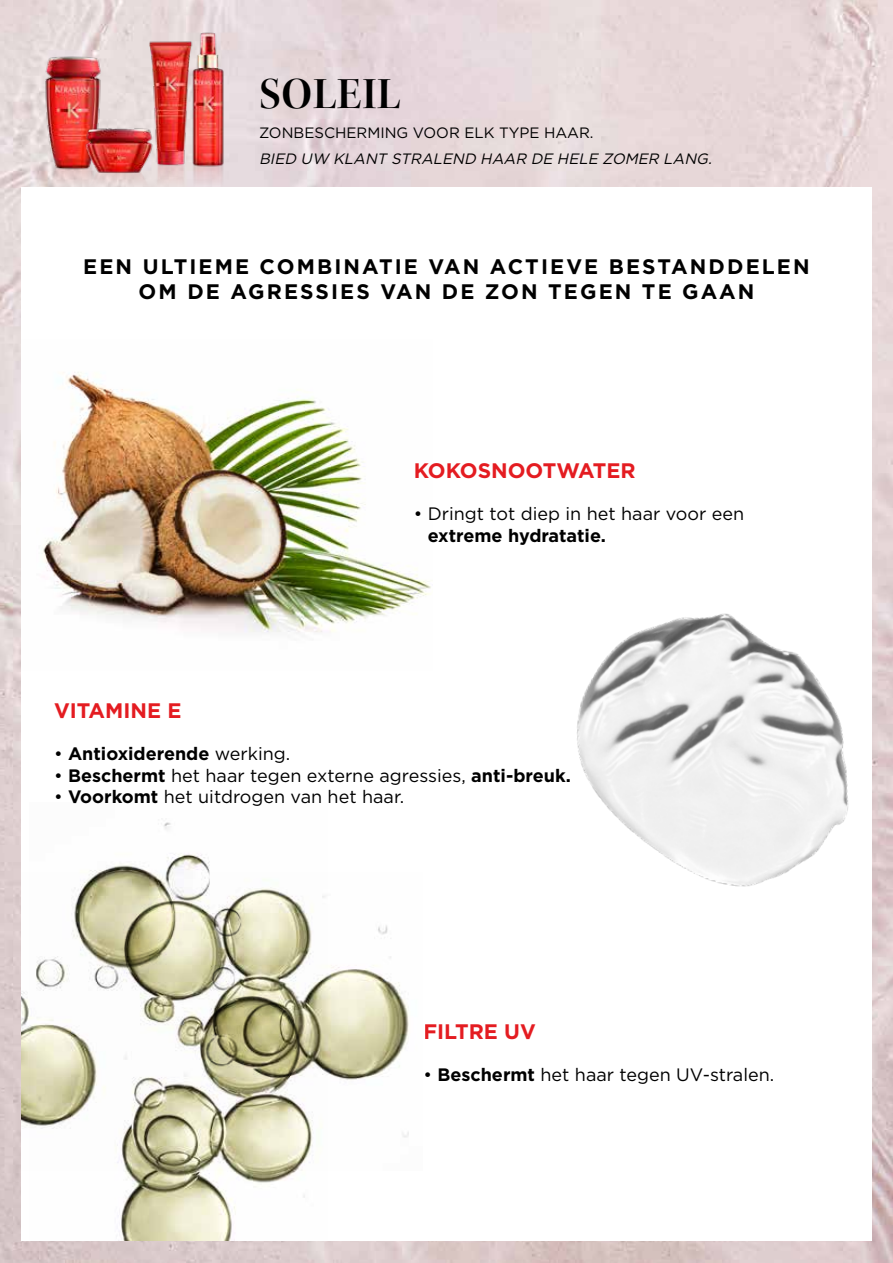
<style>
.page{position:relative;width:893px;height:1263px;background:#fff}
.page>*{position:absolute;margin:0;border:0;box-sizing:border-box;transform-origin:0 0}
.t1{font:45px "Kepler Std Semibold Disp";letter-spacing:.015em;color:#000}
.t2{font:700 21px/25.7px "Gotham";letter-spacing:.1em;color:#000;text-align:center}
.t3{font:700 21px "Gotham HTF";color:#e41c21}
.t4{font:18px "Gotham";color:#000}
.t5{font:700 18px "Gotham";color:#000}
.t6{font:italic 15px "Gotham";color:#000}
.t7{font:15px "Gotham";color:#000}
.s1{font-weight:400}
.s2{font-weight:700}
</style>
<div class="page">
<img style="left:0;top:0;width:893px;height:1263px">
<div style="left:21px;top:187px;width:851px;height:1053px;background:#fff"></div>
<img style="left:577px;top:564px;width:316px;height:364px">
<img style="left:42px;top:372px;width:389px;height:261px">
<img style="left:40px;top:40px;width:65px;height:96px">
<img style="left:137px;top:22px;width:38px;height:131px">
<img style="left:175px;top:17px;width:65px;height:126px">
<img style="left:65px;top:112px;width:104px;height:45px">
<img style="left:40px;top:136px;width:65px;height:51px">
<img style="left:137px;top:153px;width:38px;height:34px">
<img style="left:175px;top:143px;width:65px;height:44px">
<img style="left:65px;top:157px;width:105px;height:30px">
<img style="left:90px;top:822px;width:215px;height:418px">
<img style="left:21px;top:873px;width:388px;height:297px">
<h1 class="t1" style="left:259px;top:68px;width:143px">SOLEIL</h1>
<p class="t7" style="left:259px;top:123px;width:336px">ZONBESCHERMING VOOR ELK TYPE HAAR.</p>
<p class="t6" style="left:259px;top:149px;width:458px">BIED UW KLANT STRALEND HAAR DE HELE ZOMER LANG.</p>
<p class="t2" style="left:83px;top:253px;width:728px">EEN ULTIEME COMBINATIE VAN ACTIEVE BESTANDDELEN<br>OM DE AGRESSIES VAN DE ZON TEGEN TE GAAN</p>
<p class="t3" style="left:414px;top:458px;width:223px">KOKOSNOOTWATER</p>
<p class="t4" style="left:414px;top:502px;width:332px">• Dringt tot diep in het haar voor een</p>
<p class="t5" style="left:428px;top:524px;width:180px">extreme hydratatie.</p>
<p class="t3" style="left:54px;top:698px;width:129px">VITAMINE E</p>
<p class="t5" style="left:54px;top:742px;width:238px"><span class="s1">•</span> Antioxiderende <span class="s1">werking.</span></p>
<p class="t4" style="left:54px;top:764px;width:518px">• <span class="s2">Beschermt</span> het haar tegen externe agressies, <span class="s2">anti-breuk.</span></p>
<p class="t4" style="left:54px;top:785px;width:352px">• <span class="s2">Voorkomt</span> het uitdrogen van het haar.</p>
<p class="t3" style="left:423px;top:1019px;width:114px">FILTRE UV</p>
<p class="t4" style="left:423px;top:1063px;width:352px">• <span class="s2">Beschermt</span> het haar tegen UV-stralen.</p>
</div>
